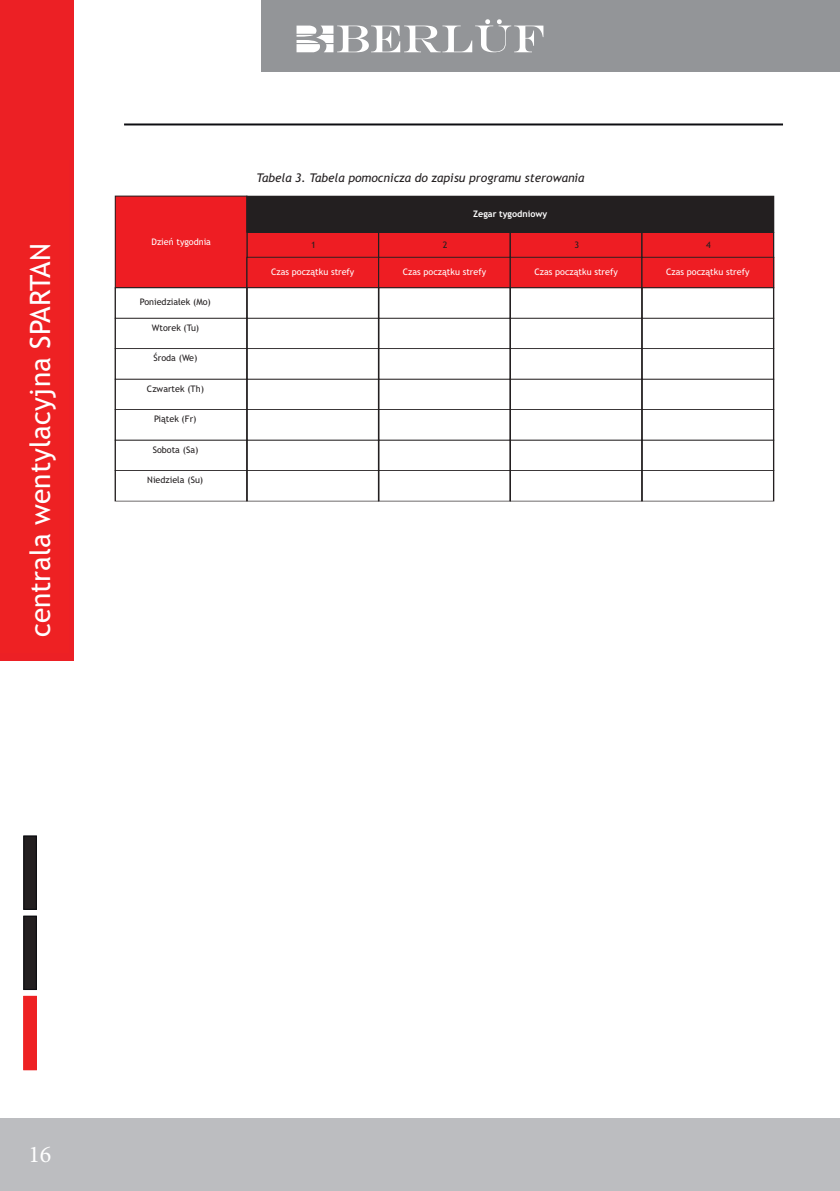
<style>
.page{position:relative;width:840px;height:1191px;background:#fff}
.page>*{position:absolute;margin:0;border:0;box-sizing:border-box;transform-origin:0 0}
.t1{font:28px "Trebuchet MS";color:#fff}
.t2{font:24px "Minion Pro";color:#fff}
.t3{font:14px "Trebuchet MS";color:#fff}
.t4{font:italic 12px "Trebuchet MS";color:#231f20}
.t5{font:9px "Trebuchet MS";color:#fff}
.t6{font:9px "Trebuchet MS";color:#231f20}
.t7{font:700 9px "Trebuchet MS";color:#fff}
</style>
<div class="page">
<div style="left:0;top:1118px;width:839px;height:73px;background:#bcbdc0"></div>
<div style="left:0;top:0;width:74px;height:660px;background:#ec2025"></div>
<div style="left:261px;top:0;width:578px;height:71px;background:#939598"></div>
<svg style="left:296px;top:19px;width:247px;height:33px"></svg>
<div style="left:24px;top:836px;width:12px;height:73px;background:#231f20"></div>
<div style="left:23px;top:835px;width:14px;height:75px;border:1px solid #0d0d11"></div>
<div style="left:24px;top:916px;width:12px;height:73px;background:#231f20"></div>
<div style="left:23px;top:915px;width:14px;height:75px;border:1px solid #0d0d11"></div>
<div style="left:24px;top:996px;width:12px;height:73px;background:#ee2123"></div>
<div style="left:23px;top:996px;width:14px;height:74px;border:1px solid #ee2123"></div>
<hr style="left:124px;top:123px;width:658px;height:2px;background:#0d0d11">
<div style="left:247px;top:232px;width:131px;height:25px;background:#ee1d23"></div>
<div style="left:246px;top:232px;width:132px;height:25px;border:1px solid #231f20"></div>
<div style="left:115px;top:196px;width:132px;height:92px;background:#ee1d23"></div>
<div style="left:247px;top:257px;width:131px;height:31px;background:#ee1d23"></div>
<div style="left:246px;top:257px;width:132px;height:31px;border:1px solid #231f20"></div>
<div style="left:378px;top:232px;width:132px;height:25px;background:#ee1d23"></div>
<div style="left:378px;top:232px;width:132px;height:25px;border:1px solid #231f20"></div>
<div style="left:378px;top:257px;width:132px;height:31px;background:#ee1d23"></div>
<div style="left:378px;top:257px;width:132px;height:31px;border:1px solid #231f20"></div>
<div style="left:510px;top:232px;width:131px;height:25px;background:#ee1d23"></div>
<div style="left:509px;top:232px;width:132px;height:25px;border:1px solid #231f20"></div>
<div style="left:510px;top:257px;width:131px;height:31px;background:#ee1d23"></div>
<div style="left:509px;top:257px;width:132px;height:31px;border:1px solid #231f20"></div>
<div style="left:641px;top:232px;width:132px;height:25px;background:#ee1d23"></div>
<div style="left:641px;top:232px;width:132px;height:25px;border:1px solid #231f20"></div>
<div style="left:641px;top:257px;width:132px;height:31px;background:#ee1d23"></div>
<div style="left:641px;top:257px;width:132px;height:31px;border:1px solid #231f20"></div>
<div style="left:247px;top:196px;width:526px;height:36px;background:#231f20"></div>
<div style="left:115px;top:287px;width:132px;height:31px;border:1px solid #231f20"></div>
<div style="left:246px;top:287px;width:132px;height:31px;border:1px solid #231f20"></div>
<div style="left:378px;top:287px;width:132px;height:31px;border:1px solid #231f20"></div>
<div style="left:510px;top:287px;width:131px;height:31px;border:1px solid #231f20"></div>
<div style="left:641px;top:287px;width:132px;height:31px;border:1px solid #231f20"></div>
<div style="left:115px;top:318px;width:132px;height:31px;border:1px solid #231f20"></div>
<div style="left:246px;top:318px;width:132px;height:31px;border:1px solid #231f20"></div>
<div style="left:378px;top:318px;width:132px;height:31px;border:1px solid #231f20"></div>
<div style="left:510px;top:318px;width:131px;height:31px;border:1px solid #231f20"></div>
<div style="left:641px;top:318px;width:132px;height:31px;border:1px solid #231f20"></div>
<div style="left:115px;top:348px;width:132px;height:31px;border:1px solid #231f20"></div>
<div style="left:246px;top:348px;width:132px;height:31px;border:1px solid #231f20"></div>
<div style="left:378px;top:348px;width:132px;height:31px;border:1px solid #231f20"></div>
<div style="left:510px;top:348px;width:131px;height:31px;border:1px solid #231f20"></div>
<div style="left:641px;top:348px;width:132px;height:31px;border:1px solid #231f20"></div>
<div style="left:115px;top:379px;width:132px;height:31px;border:1px solid #231f20"></div>
<div style="left:246px;top:379px;width:132px;height:31px;border:1px solid #231f20"></div>
<div style="left:378px;top:379px;width:132px;height:31px;border:1px solid #231f20"></div>
<div style="left:510px;top:379px;width:131px;height:31px;border:1px solid #231f20"></div>
<div style="left:641px;top:379px;width:132px;height:31px;border:1px solid #231f20"></div>
<div style="left:115px;top:409px;width:132px;height:31px;border:1px solid #231f20"></div>
<div style="left:115px;top:470px;width:132px;height:31px;border:1px solid #231f20"></div>
<div style="left:246px;top:409px;width:132px;height:31px;border:1px solid #231f20"></div>
<div style="left:246px;top:470px;width:132px;height:31px;border:1px solid #231f20"></div>
<div style="left:378px;top:409px;width:132px;height:31px;border:1px solid #231f20"></div>
<div style="left:378px;top:470px;width:132px;height:31px;border:1px solid #231f20"></div>
<div style="left:510px;top:409px;width:131px;height:31px;border:1px solid #231f20"></div>
<div style="left:510px;top:470px;width:131px;height:31px;border:1px solid #231f20"></div>
<div style="left:641px;top:409px;width:132px;height:31px;border:1px solid #231f20"></div>
<div style="left:641px;top:470px;width:132px;height:31px;border:1px solid #231f20"></div>
<p class="t1" style="left:24px;top:637px;width:395px;rotate:-90deg">centrala wentylacyjna SPARTAN</p>
<p class="t5" style="left:151px;top:236px;width:61px">Dzień tygodnia</p>
<p class="t6" style="left:140px;top:297px;width:73px">Poniedziałek (Mo)</p>
<p class="t6" style="left:152px;top:322px;width:49px">Wtorek (Tu)</p>
<p class="t6" style="left:153px;top:353px;width:45px">Środa (We)</p>
<p class="t6" style="left:147px;top:383px;width:59px">Czwartek (Th)</p>
<p class="t6" style="left:154px;top:413px;width:44px">Piątek (Fr)</p>
<p class="t6" style="left:153px;top:444px;width:47px">Sobota (Sa)</p>
<p class="t6" style="left:147px;top:474px;width:57px">Niedziela (Su)</p>
<p class="t4" style="left:256px;top:171px;width:329px">Tabela 3. Tabela pomocnicza do zapisu programu sterowania</p>
<p class="t7" style="left:473px;top:208px;width:76px">Zegar tygodniowy</p>
<p class="t6" style="left:311px;top:239px;width:6px">1</p>
<p class="t6" style="left:442px;top:239px;width:6px">2</p>
<p class="t6" style="left:574px;top:239px;width:6px">3</p>
<p class="t6" style="left:705px;top:239px;width:6px">4</p>
<p class="t5" style="left:402px;top:266px;width:85px">Czas początku strefy</p>
<p class="t5" style="left:534px;top:266px;width:85px">Czas początku strefy</p>
<p class="t5" style="left:665px;top:266px;width:85px">Czas początku strefy</p>
<p class="t5" style="left:271px;top:266px;width:85px">Czas początku strefy</p>
<p class="t3" style="left:33px;top:1143px;width:16px">16</p>
<h2 class="t2" style="left:28px;top:1138px;width:25px">16</h2>
</div>
